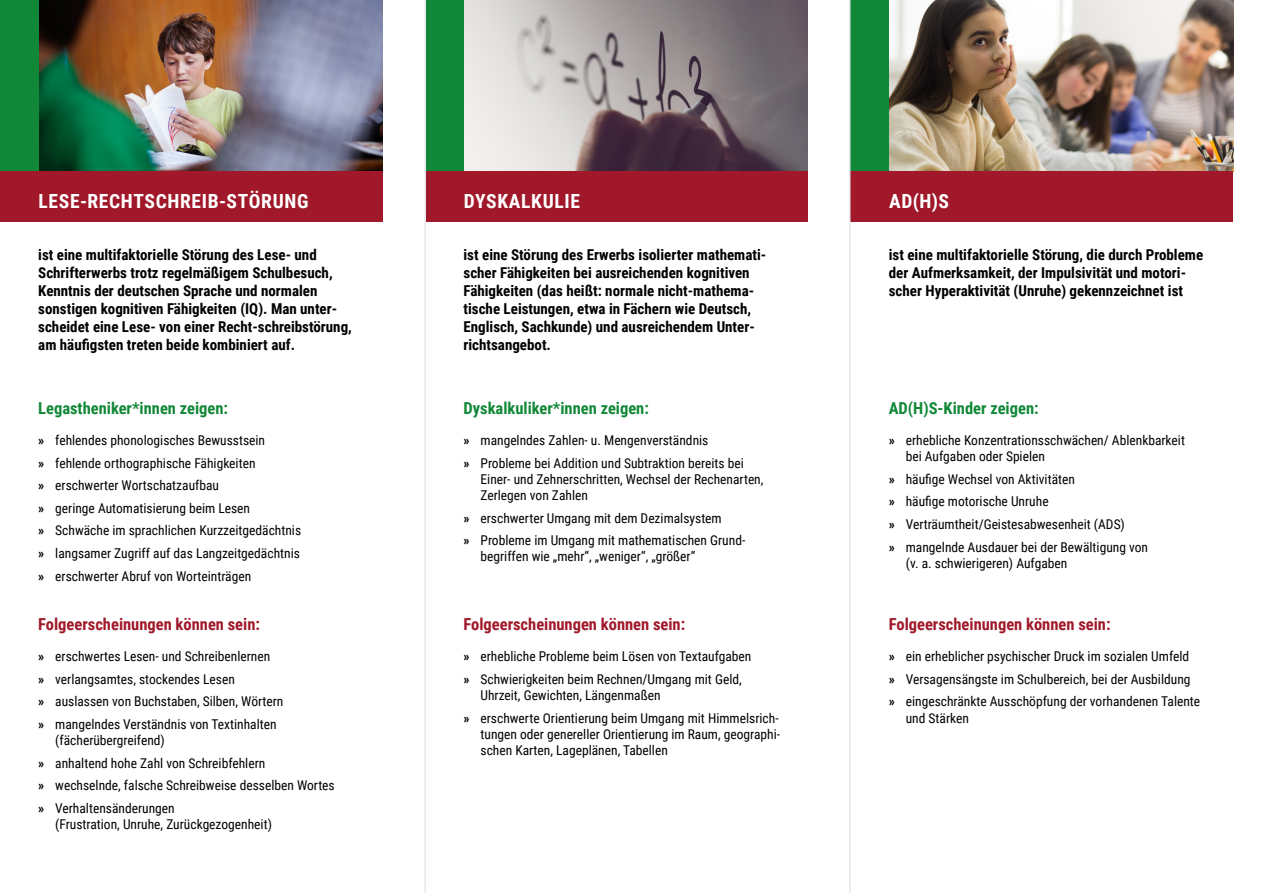
<style>
.page{position:relative;width:1263px;height:893px;background:#fff}
.page>*{position:absolute;margin:0;border:0;box-sizing:border-box;transform-origin:0 0}
._13_pt_bold_white{font:700 19.5px "Roboto Condensed";letter-spacing:.035em;color:#fff}
.rot_11_pt{font:700 16.5px "Roboto Condensed";color:#a01829}
.grün_11_pt{font:700 16.5px "Roboto Condensed";color:#118837}
.LESAT_10pt_BOLD{font:700 15px/18px "Roboto Condensed";color:#000}
.t1{font:13.5px/16.2px "Roboto Condensed";color:#000}
.s1{font-weight:700}
</style>
<div class="page">
<img style="left:38px;top:0;width:345px;height:172px">
<img style="left:463px;top:0;width:345px;height:172px">
<img style="left:889px;top:0;width:344px;height:172px">
<div style="left:0;top:0;width:38px;height:172px;background:#118837"></div>
<div style="left:425px;top:0;width:38px;height:172px;background:#118837"></div>
<div style="left:850px;top:0;width:39px;height:172px;background:#118837"></div>
<div style="left:0;top:172px;width:383px;height:50px;background:#a01829"></div>
<div style="left:425px;top:172px;width:383px;height:50px;background:#a01829"></div>
<div style="left:850px;top:172px;width:383px;height:50px;background:#a01829"></div>
<hr style="left:424px;top:0;width:2px;height:893px;background:#e7e8ec">
<hr style="left:849px;top:0;width:1px;height:893px;background:#e7e8ec">
<p class="_13_pt_bold_white" style="left:39px;top:187px;width:271px">LESE-RECHTSCHREIB-STÖRUNG</p>
<p class="LESAT_10pt_BOLD" style="left:38px;top:245px;width:315px">ist eine multifaktorielle Störung des Lese- und Schrifterwerbs trotz regelmäßigem Schulbesuch, Kenntnis der deutschen Sprache und normalen sonstigen kognitiven Fähigkeiten (IQ). Man unter&shy;scheidet eine Lese- von einer Recht-schreibstörung, am häufigsten treten beide kombiniert auf.</p>
<p class="grün_11_pt" style="left:38px;top:397px;width:191px">Legastheniker*innen zeigen:</p>
<p class="t1" style="left:38px;top:432px;width:228px"><span class="s1">»</span> fehlendes phonologisches Bewusstsein</p>
<p class="t1" style="left:38px;top:454px;width:219px"><span class="s1">»</span> fehlende orthographische Fähigkeiten</p>
<p class="t1" style="left:38px;top:477px;width:182px"><span class="s1">»</span> erschwerter Wortschatzaufbau</p>
<p class="t1" style="left:38px;top:499px;width:213px"><span class="s1">»</span> geringe Automatisierung beim Lesen</p>
<p class="t1" style="left:38px;top:522px;width:264px"><span class="s1">»</span> Schwäche im sprachlichen Kurzzeitgedächtnis</p>
<p class="t1" style="left:38px;top:545px;width:263px"><span class="s1">»</span> langsamer Zugriff auf das Langzeitgedächtnis</p>
<p class="t1" style="left:38px;top:567px;width:214px"><span class="s1">»</span> erschwerter Abruf von Worteinträgen</p>
<p class="rot_11_pt" style="left:38px;top:613px;width:223px">Folgeerscheinungen können sein:</p>
<p class="t1" style="left:38px;top:648px;width:233px"><span class="s1">»</span> erschwertes Lesen- und Schreibenlernen</p>
<p class="t1" style="left:38px;top:670px;width:198px"><span class="s1">»</span> verlangsamtes, stockendes Lesen</p>
<p class="t1" style="left:38px;top:693px;width:247px"><span class="s1">»</span> auslassen von Buchstaben, Silben, Wörtern</p>
<p class="t1" style="left:55px;top:715px;width:223px;text-indent:-17px"><span class="s1">»</span> mangelndes Verständnis von Textinhalten (fächerübergreifend)</p>
<p class="t1" style="left:38px;top:754px;width:229px"><span class="s1">»</span> anhaltend hohe Zahl von Schreibfehlern</p>
<p class="t1" style="left:38px;top:777px;width:298px"><span class="s1">»</span> wechselnde, falsche Schreibweise desselben Wortes</p>
<p class="t1" style="left:55px;top:799px;width:218px;text-indent:-17px"><span class="s1">»</span> Verhaltensänderungen<br>(Frustration, Unruhe, Zurückgezogenheit)</p>
<p class="_13_pt_bold_white" style="left:464px;top:187px;width:118px">DYSKALKULIE</p>
<p class="LESAT_10pt_BOLD" style="left:463px;top:245px;width:304px">ist eine Störung des Erwerbs isolierter mathemati&shy;scher Fähigkeiten bei ausreichenden kognitiven Fähigkeiten (das heißt: normale nicht-mathema&shy;tische Leistungen, etwa in Fächern wie Deutsch, Englisch, Sachkunde) und ausreichendem Unter&shy;richtsangebot.</p>
<p class="grün_11_pt" style="left:463px;top:397px;width:187px">Dyskalkuliker*innen zeigen:</p>
<p class="t1" style="left:463px;top:432px;width:246px"><span class="s1">»</span> mangelndes Zahlen- u. Mengenverständnis</p>
<p class="t1" style="left:480px;top:454px;width:284px;text-indent:-17px"><span class="s1">»</span> Probleme bei Addition und Subtraktion bereits bei<br>Einer- und Zehnerschritten, Wechsel der Rechenarten,<br>Zerlegen von Zahlen</p>
<p class="t1" style="left:463px;top:509px;width:260px"><span class="s1">»</span> erschwerter Umgang mit dem Dezimalsystem</p>
<p class="t1" style="left:480px;top:532px;width:266px;text-indent:-17px"><span class="s1">»</span> Probleme im Umgang mit mathematischen Grund&shy;begriffen wie „mehr“, „weniger“, „größer“</p>
<p class="rot_11_pt" style="left:463px;top:613px;width:223px">Folgeerscheinungen können sein:</p>
<p class="t1" style="left:463px;top:648px;width:289px"><span class="s1">»</span> erhebliche Probleme beim Lösen von Textaufgaben</p>
<p class="t1" style="left:480px;top:670px;width:263px;text-indent:-17px"><span class="s1">»</span> Schwierigkeiten beim Rechnen/Umgang mit Geld,<br>Uhrzeit, Gewichten, Längenmaßen</p>
<p class="t1" style="left:480px;top:709px;width:301px;text-align:justify;text-indent:-17px"><span class="s1">»</span> erschwerte Orientierung beim Umgang mit Himmelsrich&shy;tungen oder genereller Orientierung im Raum, geographi&shy;schen Karten, Lageplänen, Tabellen</p>
<p class="_13_pt_bold_white" style="left:889px;top:187px;width:61px">AD(H)S</p>
<p class="LESAT_10pt_BOLD" style="left:889px;top:245px;width:316px">ist eine multifaktorielle Störung, die durch Probleme der Aufmerksamkeit, der Impulsivität und motori&shy;scher Hyperaktivität (Unruhe) gekennzeichnet ist</p>
<p class="grün_11_pt" style="left:889px;top:397px;width:151px">AD(H)S-Kinder zeigen:</p>
<p class="t1" style="left:906px;top:432px;width:281px;text-indent:-17px"><span class="s1">»</span> erhebliche Konzentrationsschwächen/ Ablenkbarkeit bei Aufgaben oder Spielen</p>
<p class="t1" style="left:889px;top:470px;width:188px"><span class="s1">»</span> häufige Wechsel von Aktivitäten</p>
<p class="t1" style="left:889px;top:493px;width:161px"><span class="s1">»</span> häufige motorische Unruhe</p>
<p class="t1" style="left:889px;top:516px;width:238px"><span class="s1">»</span> Verträumtheit/Geistesabwesenheit (ADS)</p>
<p class="t1" style="left:906px;top:538px;width:244px;text-indent:-17px"><span class="s1">»</span> mangelnde Ausdauer bei der Bewältigung von (v. a. schwierigeren) Aufgaben</p>
<p class="rot_11_pt" style="left:889px;top:613px;width:223px">Folgeerscheinungen können sein:</p>
<p class="t1" style="left:889px;top:648px;width:302px"><span class="s1">»</span> ein erheblicher psychischer Druck im sozialen Umfeld</p>
<p class="t1" style="left:889px;top:670px;width:303px"><span class="s1">»</span> Versagensängste im Schulbereich, bei der Ausbildung</p>
<p class="t1" style="left:906px;top:693px;width:296px;text-indent:-17px"><span class="s1">»</span> eingeschränkte Ausschöpfung der vorhandenen Talente und Stärken</p>
</div>
